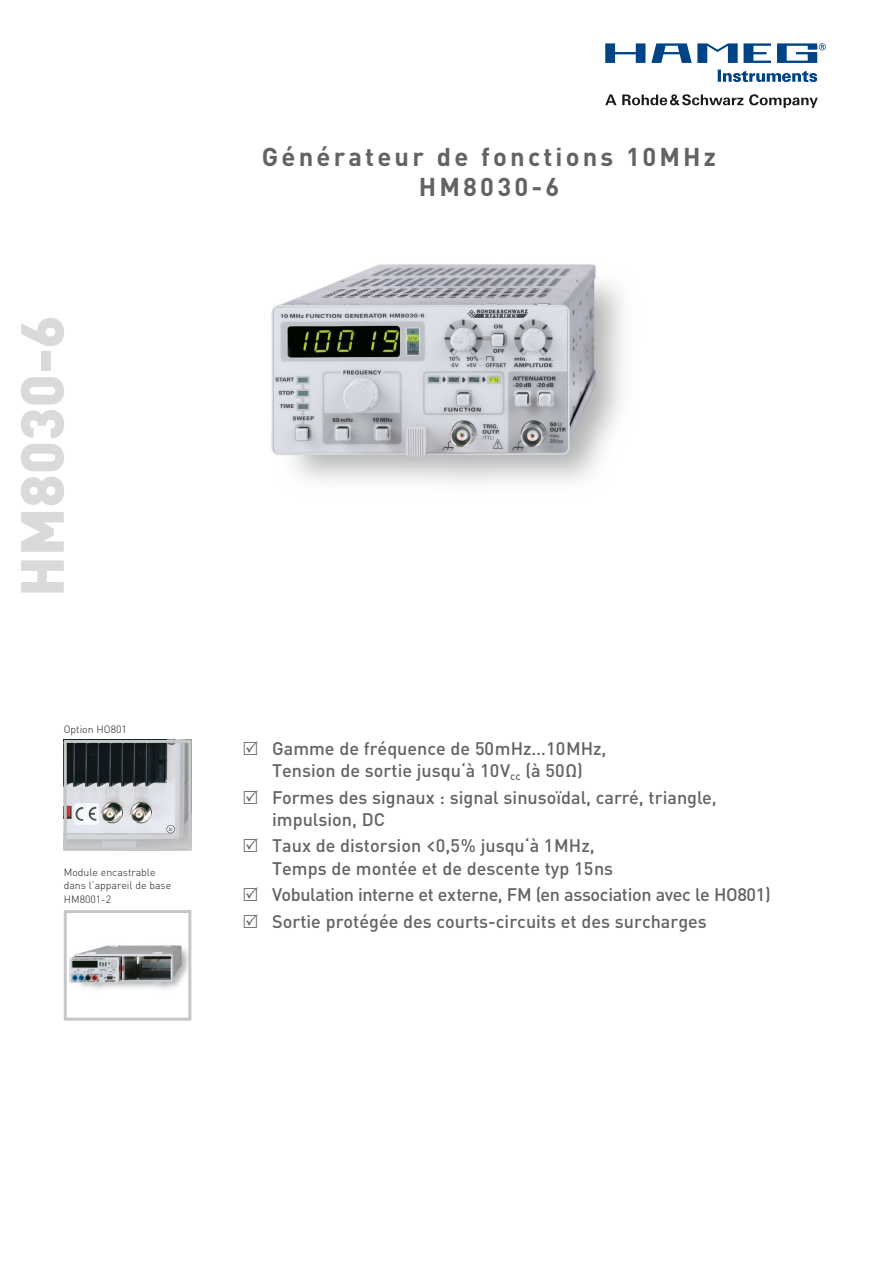
<style>
.page{position:relative;width:893px;height:1263px;background:#fff}
.page>*{position:absolute;margin:0;border:0;box-sizing:border-box;transform-origin:0 0}
.t1{font:900 60px "DIN";color:#dadada}
.t2{font:700 25.5px/30px "DIN";letter-spacing:.125em;color:#636362;text-align:center}
.t3{font:500 18px/22.5px "DIN";color:#636362}
.t4{font:300 10.5px/13.5px "DIN";color:#1a1a18}
.s1{font-family:"The Sans B6";font-weight:600}
</style>
<div class="page">
<svg style="left:605px;top:43px;width:221px;height:39px"></svg>
<svg style="left:605px;top:95px;width:11px;height:10px"></svg>
<svg style="left:622px;top:94px;width:121px;height:11px"></svg>
<svg style="left:749px;top:94px;width:69px;height:14px"></svg>
<img style="left:271px;top:264px;width:352px;height:219px">
<img style="left:68px;top:744px;width:119px;height:102px">
<div style="left:64px;top:740px;width:127px;height:110px;border:3px solid #c5c6c6"></div>
<img style="left:69px;top:945px;width:118px;height:44px">
<div style="left:64px;top:910px;width:127px;height:110px;border:3px solid #c5c6c6"></div>
<h1 class="t1" style="left:2px;top:597px;width:283px;rotate:-90deg">HM8030-6</h1>
<p class="t4" style="left:64px;top:722px;width:65px">Option HO801</p>
<p class="t4" style="left:64px;top:865px;width:109px">Module encastrable dans l’appareil de base<br>HM8001-2</p>
<h2 class="t2" style="left:262px;top:140px;width:456px">Générateur de fonctions 10MHz<br>HM8030-6</h2>
<p class="t3" style="left:272px;top:736px;width:336px">Gamme de fréquence de 50mHz…10MHz,<br>Tension de sortie jusqu‘à 10V<sub>cc</sub> (à 50Ω)</p>
<p class="t3" style="left:272px;top:785px;width:446px">Formes des signaux : signal sinusoïdal, carré, triangle, impulsion, DC</p>
<p class="t3" style="left:272px;top:834px;width:343px">Taux de distorsion <span class="s1">&lt;</span>0,5% jusqu‘à 1MHz,<br>Temps de montée et de descente typ 15ns</p>
<p class="t3" style="left:272px;top:881px;width:500px;line-height:26.4px">Vobulation interne et externe, FM (en association avec le HO801)<br>Sortie protégée des courts-circuits et des surcharges</p>
</div>
